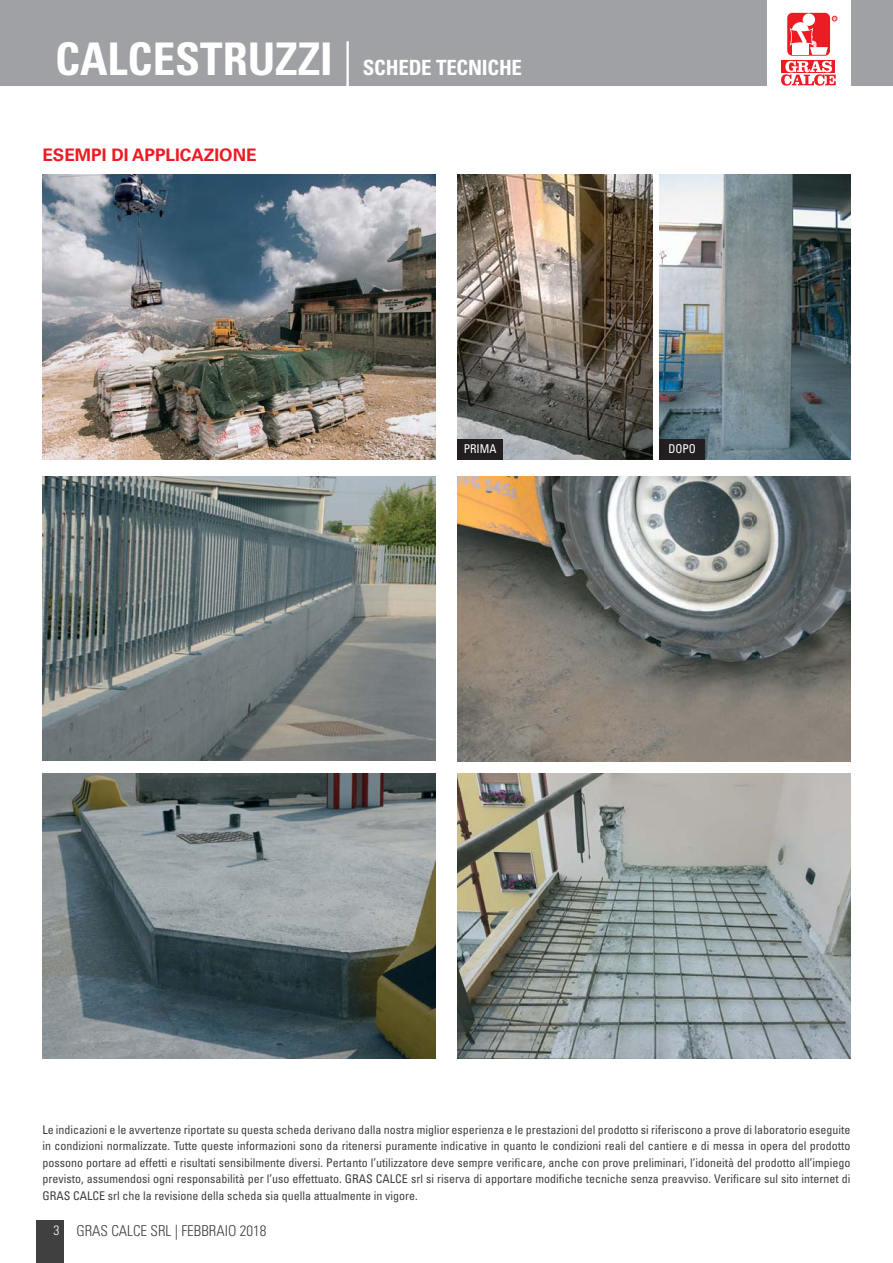
<style>
.page{position:relative;width:893px;height:1263px;background:#fff}
.page>*{position:absolute;margin:0;border:0;box-sizing:border-box;transform-origin:0 0}
.t1{font:700 condensed 21px "Univers LT Std";letter-spacing:-.01em;color:#fff}
.t2{font:700 17.25px "Univers LT Std";color:#ed1c24}
.t3{font:300 condensed 15px "Univers LT Std";color:#404041}
.t4{font:condensed 12.15px "Univers LT Std";color:#fff;scale:.95 1}
.t5{font:condensed 12px/16.5px "Univers LT Std";color:#404041;text-align:justify}
.s1{font-size:45px}
.s2{font-weight:300;font-size:45px}
.s3{font-size:13.5px;color:#fff}
</style>
<div class="page">
<div style="left:0;top:0;width:892px;height:85px;background:#9fa1a4"></div>
<img style="left:457px;top:174px;width:195px;height:285px">
<img style="left:659px;top:174px;width:191px;height:285px">
<div style="left:457px;top:439px;width:46px;height:20px;background:#231f20"></div>
<div style="left:659px;top:439px;width:46px;height:20px;background:#231f20"></div>
<img style="left:43px;top:174px;width:393px;height:285px">
<img style="left:42px;top:774px;width:393px;height:285px">
<img style="left:457px;top:476px;width:393px;height:285px">
<img style="left:457px;top:774px;width:393px;height:285px">
<img style="left:42px;top:476px;width:394px;height:284px">
<div style="left:36px;top:1220px;width:28px;height:43px;background:#404041"></div>
<div style="left:767px;top:0;width:83px;height:102px;background:#fff"></div>
<div style="left:787px;top:13px;width:43px;height:43px;background:#ed1c24;border-radius:5px"></div>
<div style="left:802px;top:13px;width:13px;height:13px;background:#fff;border-radius:50%"></div>
<div style="left:791px;top:22px;width:17px;height:17px;background:#fff;border-radius:50%"></div>
<svg style="left:832px;top:16px;width:5px;height:5px"></svg>
<svg style="left:789px;top:28px;width:38px;height:27px"></svg>
<div style="left:781px;top:60px;width:54px;height:13px;background:#ed1c24"></div>
<svg style="left:781px;top:61px;width:54px;height:25px"></svg>
<h1 class="t1" style="left:55px;top:58px;width:468px"><span class="s1">CALCESTRUZZI</span> <span class="s2">|</span> SCHEDE TECNICHE</h1>
<h2 class="t2" style="left:42px;top:147px;width:216px">ESEMPI DI APPLICAZIONE</h2>
<p class="t4" style="left:463px;top:443px;width:36px">PRIMA</p>
<p class="t4" style="left:668px;top:443px;width:31px">DOPO</p>
<p class="t5" style="left:42px;top:1122px;width:809px">Le indicazioni e le avvertenze riportate su questa scheda derivano dalla nostra miglior esperienza e le prestazioni del prodotto si riferiscono a prove di laboratorio eseguite in condizioni normalizzate. Tutte queste informazioni sono da ritenersi puramente indicative in quanto le condizioni reali del cantiere e di messa in opera del prodotto possono portare ad effetti e risultati sensibilmente diversi. Pertanto l’utilizzatore deve sempre verificare, anche con prove preliminari, l’idoneità del prodotto all’impiego previsto, assumendosi ogni responsabilità per l’uso effettuato. GRAS CALCE srl si riserva di apportare modifiche tecniche senza preavviso. Verificare sul sito internet di GRAS CALCE srl che la revisione della scheda sia quella attualmente in vigore.</p>
<p class="t3" style="left:53px;top:1224px;width:214px"><span class="s3">3</span> GRAS CALCE SRL | FEBBRAIO 2018</p>
</div>
